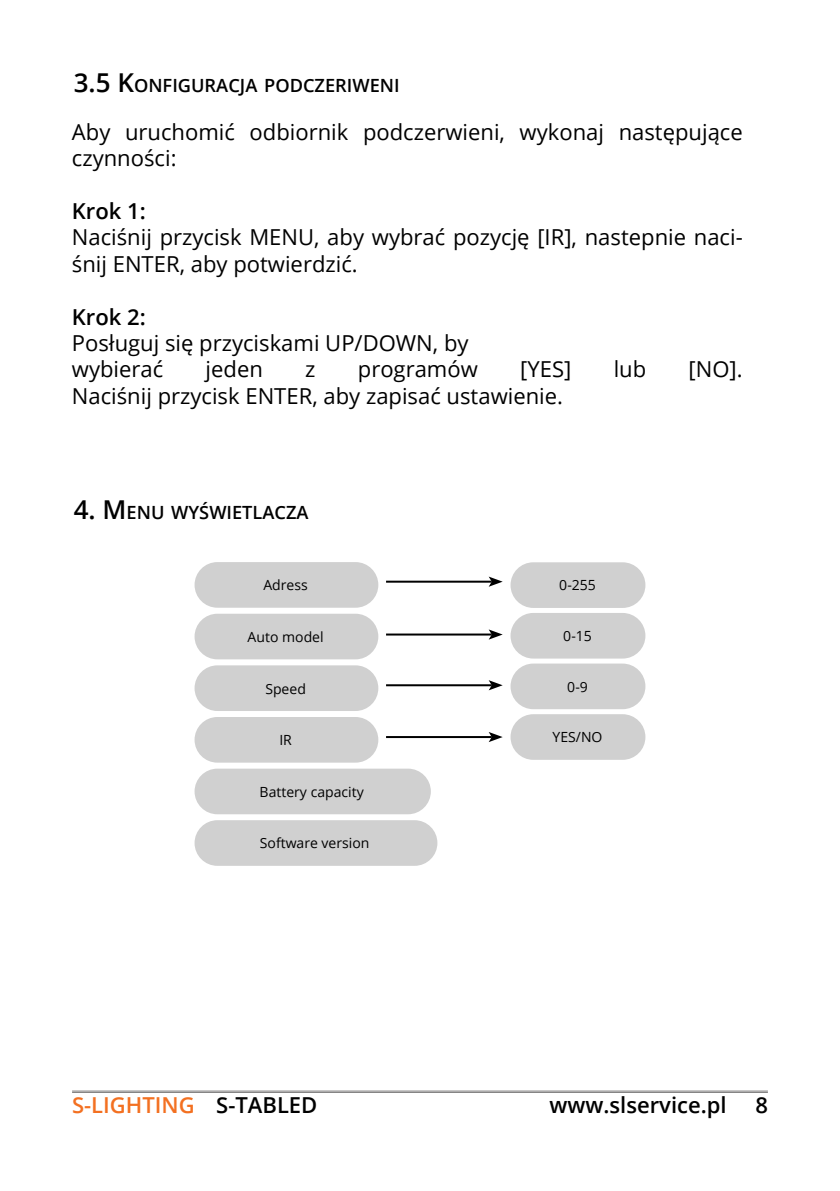
<style>
.page{position:relative;width:840px;height:1191px;background:#fff}
.page>*{position:absolute;margin:0;border:0;box-sizing:border-box;transform-origin:0 0}
.t1{font:22px/26.4px "Open Sans";color:#000}
.t2{font:600 22px "Open Sans";color:#000}
.t3{font:600 22px "Open Sans";color:#f37021}
.t4{font:600 18.2px "Open Sans";color:#000}
.t5{font:14px "Open Sans";color:#000}
.s1{font-size:26px}
.s2{color:#000}
</style>
<div class="page">
<hr style="left:72px;top:1090px;width:695px;height:1px;background:#7c7b7b">
<hr style="left:72px;top:1092px;width:695px;height:1px;background:#7c7b7b">
<div style="left:510px;top:562px;width:135px;height:46px;background:#d0d0d0;border-radius:23px"></div>
<div style="left:510px;top:663px;width:135px;height:46px;background:#d0d0d0;border-radius:23px"></div>
<div style="left:510px;top:613px;width:135px;height:45px;background:#d0d0d0;border-radius:23px"></div>
<div style="left:510px;top:714px;width:135px;height:46px;background:#d0d0d0;border-radius:23px"></div>
<div style="left:194px;top:562px;width:184px;height:45px;background:#d0d0d0;border-radius:23px"></div>
<div style="left:194px;top:768px;width:236px;height:46px;background:#d0d0d0;border-radius:23px"></div>
<div style="left:194px;top:613px;width:184px;height:46px;background:#d0d0d0;border-radius:23px"></div>
<div style="left:194px;top:820px;width:243px;height:46px;background:#d0d0d0;border-radius:23px"></div>
<div style="left:194px;top:665px;width:184px;height:46px;background:#d0d0d0;border-radius:23px"></div>
<div style="left:194px;top:717px;width:184px;height:45px;background:#d0d0d0;border-radius:23px"></div>
<hr style="left:386px;top:580px;width:105px;height:2px;background:#000">
<svg style="left:488px;top:576px;width:14px;height:11px"></svg>
<hr style="left:386px;top:684px;width:105px;height:2px;background:#000">
<svg style="left:488px;top:680px;width:14px;height:10px"></svg>
<hr style="left:386px;top:633px;width:105px;height:2px;background:#000">
<svg style="left:488px;top:629px;width:14px;height:10px"></svg>
<hr style="left:386px;top:736px;width:105px;height:2px;background:#000">
<svg style="left:488px;top:732px;width:14px;height:10px"></svg>
<p class="t4" style="left:74px;top:73px;width:324px"><span class="s1">3.5 K</span>ONFIGURACJA PODCZERIWENI</p>
<p class="t1" style="left:72px;top:118px;width:672px">Aby uruchomić odbiornik podczerwieni, wykonaj następujące czynności:</p>
<p class="t2" style="left:72px;top:196px;width:75px">Krok 1:</p>
<p class="t1" style="left:72px;top:224px;width:672px">Naciśnij przycisk MENU, aby wybrać pozycję [IR], nastepnie naci&shy;śnij ENTER, aby potwierdzić.</p>
<p class="t2" style="left:72px;top:301px;width:75px">Krok 2:</p>
<p class="t1" style="left:72px;top:329px;width:398px">Posługuj się przyciskami UP/DOWN, by wybierać</p>
<p class="t1" style="left:205px;top:356px;width:59px">jeden</p>
<p class="t1" style="left:305px;top:356px;width:12px">z</p>
<p class="t1" style="left:357px;top:356px;width:121px">programów</p>
<p class="t1" style="left:520px;top:356px;width:53px">[YES]</p>
<p class="t1" style="left:613px;top:356px;width:34px">lub</p>
<p class="t1" style="left:688px;top:356px;width:56px">[NO].</p>
<p class="t1" style="left:72px;top:382px;width:492px">Naciśnij przycisk ENTER, aby zapisać ustawienie.</p>
<p class="t4" style="left:74px;top:500px;width:236px"><span class="s1">4. M</span> ENU WYŚWI ETLACZA</p>
<p class="t5" style="left:263px;top:575px;width:46px">Adress</p>
<p class="t5" style="left:247px;top:627px;width:77px">Auto model</p>
<p class="t5" style="left:265px;top:679px;width:42px">Speed</p>
<p class="t5" style="left:279px;top:730px;width:14px">IR</p>
<p class="t5" style="left:259px;top:782px;width:106px">Battery capacity</p>
<p class="t5" style="left:260px;top:833px;width:111px">Software version</p>
<p class="t5" style="left:559px;top:576px;width:38px">0-255</p>
<p class="t5" style="left:563px;top:626px;width:30px">0-15</p>
<p class="t5" style="left:567px;top:677px;width:22px">0-9</p>
<p class="t5" style="left:552px;top:727px;width:51px">YES/NO</p>
<p class="t3" style="left:72px;top:1089px;width:247px">S-LIGHTING <span class="s2">S-TABLED</span></p>
<p class="t2" style="left:549px;top:1089px;width:179px">www.slservice.pl</p>
<p class="t2" style="left:755px;top:1089px;width:14px">8</p>
</div>
